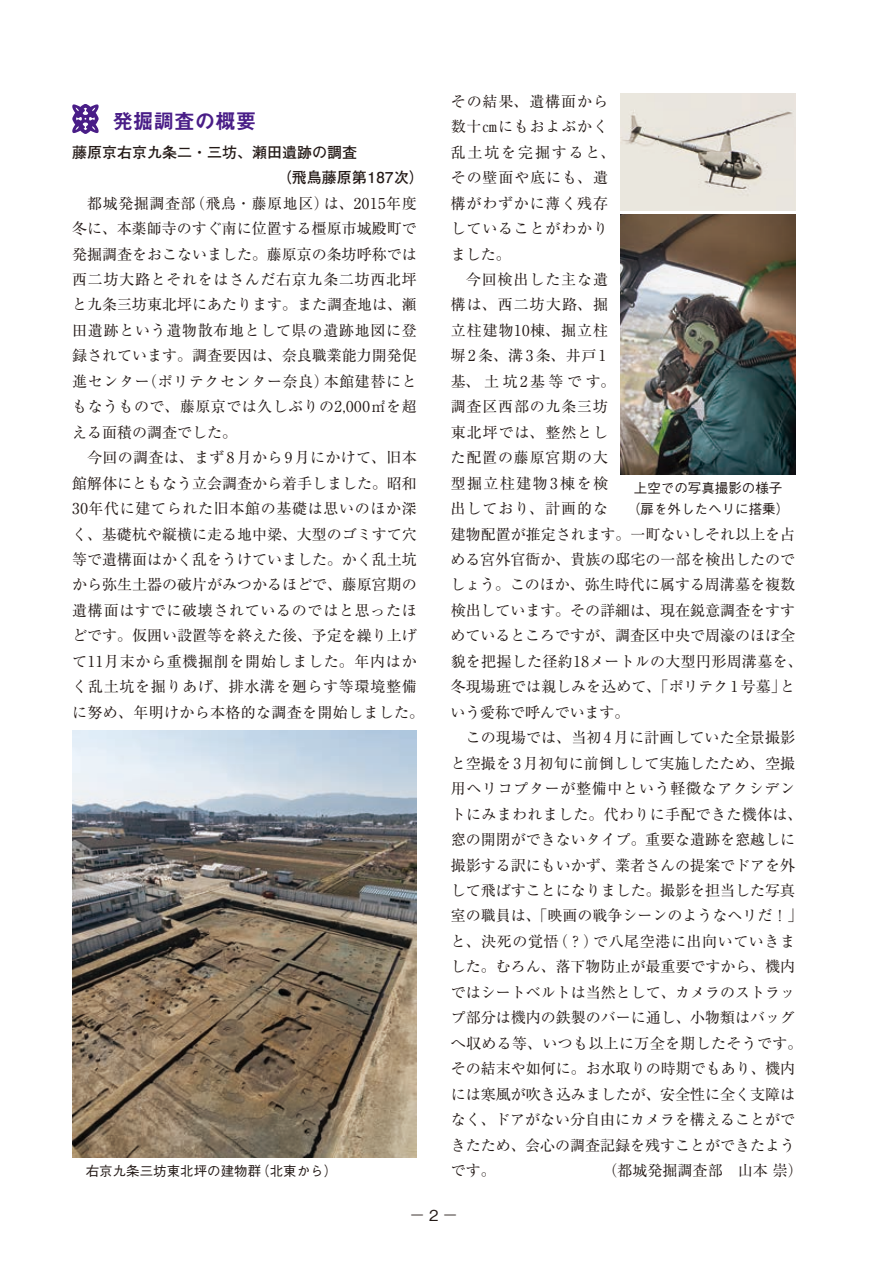
<style>
.page{position:relative;width:893px;height:1263px;background:#fff}
.page>*{position:absolute;margin:0;border:0;box-sizing:border-box;transform-origin:0 0}
.t1{font:21px "Midashi Go Pr 6 MB31";color:#491d87}
.t2{font:15px/25.5px "Ryumin Pr 6";letter-spacing:.005em;color:#231916}
.t3{font:15px/25.5px "Ryumin Pr 6";letter-spacing:.055em;color:#231916}
.t4{font:700 15px/25.5px "Futo Go B101 Pr 6";color:#231916}
.t5{font:500 15px "Gothic BBB Pr 6";color:#231916;scale:1.8 1}
.t6{font:500 13.5px/21px "Gothic BBB Pr 6";color:#231916;text-align:center}
</style>
<div class="page">
<svg style="left:72px;top:104px;width:27px;height:30px"></svg>
<img style="left:72px;top:730px;width:345px;height:428px">
<img style="left:620px;top:214px;width:175px;height:261px">
<img style="left:620px;top:94px;width:175px;height:116px">
<h1 class="t1" style="left:112px;top:104px;width:146px">発掘調査の概要</h1>
<p class="t4" style="left:277px;top:139px;width:149px;text-indent:-204px">藤原京右京九条二・三坊、瀬田遺跡の調査<br>（飛鳥藤原第187次）</p>
<p class="t2" style="left:72px;top:189px;width:346px;text-align:justify;text-indent:15px">都城発掘調査部（飛鳥・藤原地区）は、2015年度冬に、本薬師寺のすぐ南に位置する橿原市城殿町で発掘調査をおこないました。藤原京の条坊呼称では西二坊大路とそれをはさんだ右京九条二坊西北坪と九条三坊東北坪にあたります。また調査地は、瀬田遺跡という遺物散布地として県の遺跡地図に登録されています。調査要因は、奈良職業能力開発促進センター（ポリテクセンター奈良）本館建替にともなうもので、藤原京では久しぶりの2,000㎡を超える面積の調査でした。</p>
<p class="t2" style="left:72px;top:444px;width:353px;text-align:center">今回の調査は、まず8月から9月にかけて、旧本<br>館解体にともなう立会調査から着手しました。昭和<br>30年代に建てられた旧本館の基礎は思いのほか深く、基礎杭や縦横に走る地中梁、大型のゴミすて穴等で遺構面はかく乱をうけていました。かく乱土坑から弥生土器の破片がみつかるほどで、藤原宮期の遺構面はすでに破壊されているのではと思ったほどです。仮囲い設置等を終えた後、予定を繰り上げて11月末から重機掘削を開始しました。年内はかく乱土坑を掘りあげ、排水溝を廻らす等環境整備に努め、年明けから本格的な調査を開始しました。</p>
<p class="t6" style="left:86px;top:1159px;width:253px">右京九条三坊東北坪の建物群（北東から）</p>
<p class="t3" style="left:451px;top:88px;width:166px">その結果、遺構面から数十㎝にもおよぶかく乱土坑を完掘すると、その壁面や底にも、遺構がわずかに薄く残存していることがわかりました。</p>
<p class="t2" style="left:451px;top:266px;width:354px;text-indent:15px">今回検出した主な遺<br>構は、西二坊大路、掘<br>立柱建物10棟、掘立柱<br>塀2条、溝3条、井戸1<br>基、土坑2基等です。<br>調査区西部の九条三坊<br>東北坪では、整然とし<br>た配置の藤原宮期の大<br>型掘立柱建物3棟を検<br>出しており、計画的な<br>建物配置が推定されます。一町ないしそれ以上を占める宮外官衙か、貴族の邸宅の一部を検出したのでしょう。このほか、弥生時代に属する周溝墓を複数検出しています。その詳細は、現在鋭意調査をすすめているところですが、調査区中央で周濠のほぼ全貌を把握した径約18メートルの大型円形周溝墓を、冬現場班では親しみを込めて、「ポリテク1 号墓」という愛称で呼んでいます。</p>
<p class="t2" style="left:451px;top:724px;width:353px;text-indent:15px">この現場では、当初 4 月に計画していた全景撮影と空撮を 3 月初旬に前倒しして実施したため、空撮用ヘリコプターが整備中という軽微なアクシデントにみまわれました。代わりに手配できた機体は、窓の開閉ができないタイプ。重要な遺跡を窓越しに撮影する訳にもいかず、業者さんの提案でドアを外して飛ばすことになりました。撮影を担当した写真室の職員は、「映画の戦争シーンのようなヘリだ！」と、決死の覚悟（？）で八尾空港に出向いていきました。むろん、落下物防止が最重要ですから、機内ではシートベルトは当然として、カメラのストラップ部分は機内の鉄製のバーに通し、小物類はバッグへ収める等、いつも以上に万全を期したそうです。その結末や如何に。お水取りの時期でもあり、機内には寒風が吹き込みましたが、安全性に全く支障はなく、ドアがない分自由にカメラを構えることができたため、会心の調査記録を残すことができたようです。</p>
<p class="t6" style="left:627px;top:477px;width:163px">上空での写真撮影の様子（扉を外したヘリに搭乗）</p>
<p class="t2" style="left:603px;top:1157px;width:201px">（都城発掘調査部　山本崇）</p>
<p class="t5" style="left:410px;top:1202px;width:27px">– 2 –</p>
</div>
